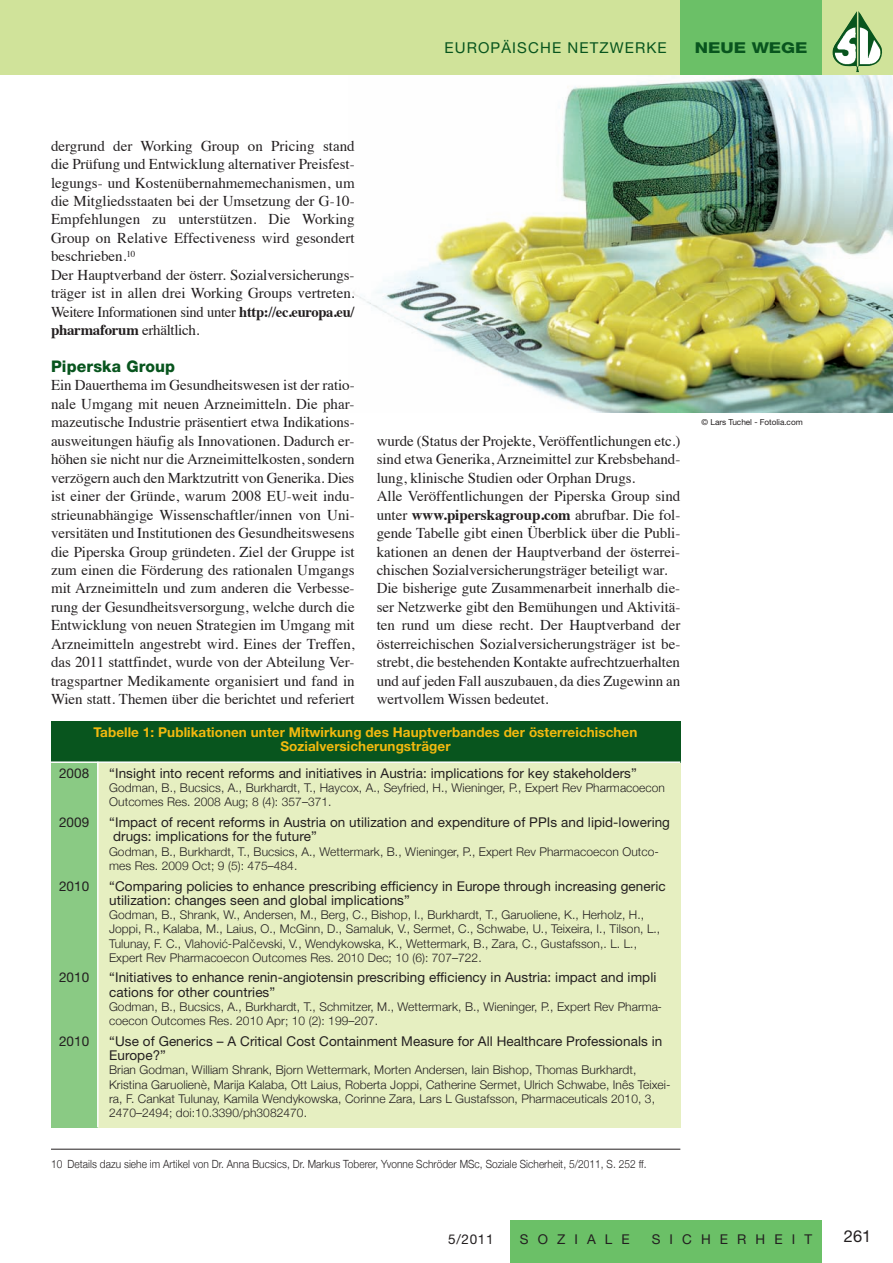
<style>
.page{position:relative;width:893px;height:1263px;background:#fff}
.page>*{position:absolute;margin:0;border:0;box-sizing:border-box;transform-origin:0 0}
.t1{font:16.5px "Helvetica Neue";color:#231f20}
.t2{font:800 16.05px "Helvetica Neue";letter-spacing:.01em;color:#08551e}
.t3{font:15px/18.5px "Times";letter-spacing:-.005em;color:#231f20}
.t4{font:15px "Helvetica Neue";letter-spacing:.075em;color:#08551e}
.t5{font:800 15px "Helvetica Neue";color:#08551e;scale:1.2 1}
.t6{font:13.5px/14.2px "Helvetica Neue";letter-spacing:.005em;color:#231f20}
.t7{font:700 13.5px/14.2px "Helvetica Neue";letter-spacing:.005em;color:#f2b90f;text-align:center}
.t8{font:13.5px "Helvetica Neue";letter-spacing:.675em;color:#231f20}
.t9{font:300 12px/14.2px "Helvetica Neue";letter-spacing:.005em;color:#231f20}
.t10{font:300 11.25px "Helvetica Neue";letter-spacing:.005em;color:#231f20;scale:.9 1}
.t11{font:8.25px "Helvetica Neue";letter-spacing:-.005em;color:#231f20}
.s1{font-weight:700}
</style>
<div class="page">
<img style="left:348px;top:74px;width:545px;height:339px">
<div style="left:0;top:0;width:893px;height:74px;background:#d0e39a"></div>
<img style="left:832px;top:11px;width:50px;height:61px">
<div style="left:680px;top:0;width:142px;height:74px;background:#6bc067"></div>
<div style="left:510px;top:1220px;width:312px;height:43px;background:#6bc067"></div>
<hr style="left:51px;top:1149px;width:629px;height:1px;background:#231f20">
<div style="left:51px;top:754px;width:629px;height:373px;background:#e6efc1"></div>
<div style="left:51px;top:754px;width:47px;height:373px;background:#8aca84"></div>
<div style="left:51px;top:721px;width:629px;height:41px;background:#08551e"></div>
<hr style="left:51px;top:761px;width:629px;height:2px;background:#fff">
<hr style="left:97px;top:762px;width:2px;height:365px;background:#fff">
<p class="t4" style="left:444px;top:43px;width:224px">EUROPÄISCHE NETZWERKE</p>
<p class="t5" style="left:695px;top:43px;width:96px">NEUE WEGE</p>
<p class="t3" style="left:51px;top:138px;width:305px">dergrund der Working Group on Pricing stand die Prüfung und Entwicklung alternativer Preisfest&shy;legungs- und Kostenübernahmemechanismen, um die Mitgliedsstaaten bei der Umsetzung der G-10- Empfehlungen zu unterstützen. Die Working Group on Relative Effectiveness wird gesondert beschrieben.<sup>10<br></sup>Der Hauptverband der österr. Sozialversicherungs&shy;träger ist in allen drei Working Groups vertreten.<br>Weitere Informationen sind unter <span class="s1">http://ec.europa.eu/ pharmaforum</span> erhältlich.</p>
<p class="t2" style="left:51px;top:361px;width:126px">Piperska Group</p>
<p class="t3" style="left:51px;top:377px;width:305px;text-align:justify">Ein Dauerthema im Gesundheitswesen ist der ratio&shy;nale Umgang mit neuen Arzneimitteln. Die phar&shy;mazeutische Industrie präsentiert etwa Indikations&shy;ausweitungen häufig als Innovationen. Dadurch er&shy;höhen sie nicht nur die Arzneimittelkosten, sondern verzögern auch den Marktzutritt von Generika. Dies ist einer der Gründe, warum 2008 EU-weit indu&shy;strieunabhängige Wissenschaftler/innen von Uni&shy;versitäten und Institutionen des Gesundheitswesens die Piperska Group gründeten. Ziel der Gruppe ist zum einen die Förderung des rationalen Umgangs mit Arzneimitteln und zum anderen die Verbesse&shy;rung der Gesundheitsversorgung, welche durch die Entwicklung von neuen Strategien im Umgang mit Arzneimitteln angestrebt wird. Eines der Treffen, das 2011 stattfindet, wurde von der Abteilung Ver&shy;tragspartner Medikamente organisiert und fand in Wien statt. Themen über die berichtet und referiert</p>
<p class="t3" style="left:377px;top:433px;width:305px">wurde (Status der Projekte, Veröffentlichungen etc.) sind etwa Generika, Arzneimittel zur Krebsbehand&shy;lung, klinische Studien oder Orphan Drugs.<br>Alle Veröffentlichungen der Piperska Group sind unter <span class="s1">www.piperskagroup.com</span> abrufbar. Die fol&shy;gende Tabelle gibt einen Überblick über die Publi&shy;kationen an denen der Hauptverband der österrei&shy;chischen Sozialversicherungsträger beteiligt war.<br>Die bisherige gute Zusammenarbeit innerhalb die&shy;ser Netzwerke gibt den Bemühungen und Aktivitä&shy;ten rund um diese recht. Der Hauptverband der österreichischen Sozialversicherungsträger ist be&shy;strebt, die bestehenden Kontakte aufrechtzuerhalten und auf jeden Fall auszubauen, da dies Zugewinn an wertvollem Wissen bedeutet.</p>
<p class="t7" style="left:93px;top:726px;width:545px">Tabelle 1: Publikationen unter Mitwirkung des Hauptverbandes der österreichischen<br>Sozialversicherungsträger</p>
<p class="t6" style="left:59px;top:767px;width:32px">2008</p>
<p class="t6" style="left:109px;top:767px;width:529px">“Insight into recent reforms and initiatives in Austria: implications for key stakeholders”</p>
<p class="t9" style="left:109px;top:780px;width:557px">Godman, B., Bucsics, A., Burkhardt, T., Haycox, A., Seyfried, H., Wieninger, P., Expert Rev Pharmacoecon<br>Outcomes Res. 2008 Aug; 8 (4): 357–371.</p>
<p class="t6" style="left:59px;top:816px;width:32px">2009</p>
<p class="t6" style="left:109px;top:816px;width:562px">“Impact of recent reforms in Austria on utilization and expenditure of PPIs and lipid-lowering drugs: implications for the future”</p>
<p class="t9" style="left:109px;top:844px;width:551px">Godman, B., Burkhardt, T., Bucsics, A., Wettermark, B., Wieninger, P., Expert Rev Pharmacoecon Outco&shy;mes Res. 2009 Oct; 9 (5): 475–484.</p>
<p class="t6" style="left:59px;top:880px;width:32px">2010</p>
<p class="t6" style="left:109px;top:880px;width:558px">“Comparing policies to enhance prescribing efficiency in Europe through increasing generic utilization: changes seen and global implications”</p>
<p class="t9" style="left:109px;top:907px;width:553px">Godman, B., Shrank, W., Andersen, M., Berg, C., Bishop, I., Burkhardt, T., Garuoliene, K., Herholz, H., Joppi, R., Kalaba, M., Laius, O., McGinn, D., Samaluk, V., Sermet, C., Schwabe, U., Teixeira, I., Tilson, L., Tulunay, F. C., Vlahović-Pal ˇcevski, V., Wendykowska, K., Wettermark, B., Zara, C., Gustafsson,. L. L., Expert Rev Pharmacoecon Outcomes Res. 2010 Dec; 10 (6): 707–722.</p>
<p class="t6" style="left:59px;top:972px;width:32px">2010</p>
<p class="t6" style="left:109px;top:972px;width:549px">“Initiatives to enhance renin-angiotensin prescribing efficiency in Austria: impact and impli cations for other countries”</p>
<p class="t9" style="left:109px;top:999px;width:555px">Godman, B., Bucsics, A., Burkhardt, T., Schmitzer, M., Wettermark, B., Wieninger, P., Expert Rev Pharma&shy;coecon Outcomes Res. 2010 Apr; 10 (2): 199–207.</p>
<p class="t6" style="left:59px;top:1035px;width:32px">2010</p>
<p class="t6" style="left:109px;top:1035px;width:555px">“Use of Generics – A Critical Cost Containment Measure for All Healthcare Professionals in<br>Europe?”</p>
<p class="t9" style="left:109px;top:1062px;width:563px">Brian Godman, William Shrank, Bjorn Wettermark, Morten Andersen, Iain Bishop, Thomas Burkhardt, Kristina Garuolienè, Marija Kalaba, Ott Laius, Roberta Joppi, Catherine Sermet, Ulrich Schwabe, Inês Teixei&shy;ra, F. Cankat Tulunay, Kamila Wendykowska, Corinne Zara, Lars L Gustafsson, Pharmaceuticals 2010, 3, 2470–2494; doi:10.3390/ph3082470.</p>
<p class="t10" style="left:51px;top:1157px;width:663px">10 Details dazu siehe im Artikel von Dr. Anna Bucsics, Dr. Markus Toberer, Yvonne Schröder MSc, Soziale Sicherheit, 5/2011, S. 252 ff.</p>
<p class="t11" style="left:702px;top:419px;width:103px">© Lars Tuchel - Fotolia.com</p>
<p class="t6" style="left:448px;top:1233px;width:47px">5/2011</p>
<p class="t8" style="left:520px;top:1234px;width:111px">SOZIALE</p>
<p class="t8" style="left:652px;top:1234px;width:162px">SICHERHEIT</p>
<p class="t1" style="left:844px;top:1230px;width:29px">261</p>
</div>
